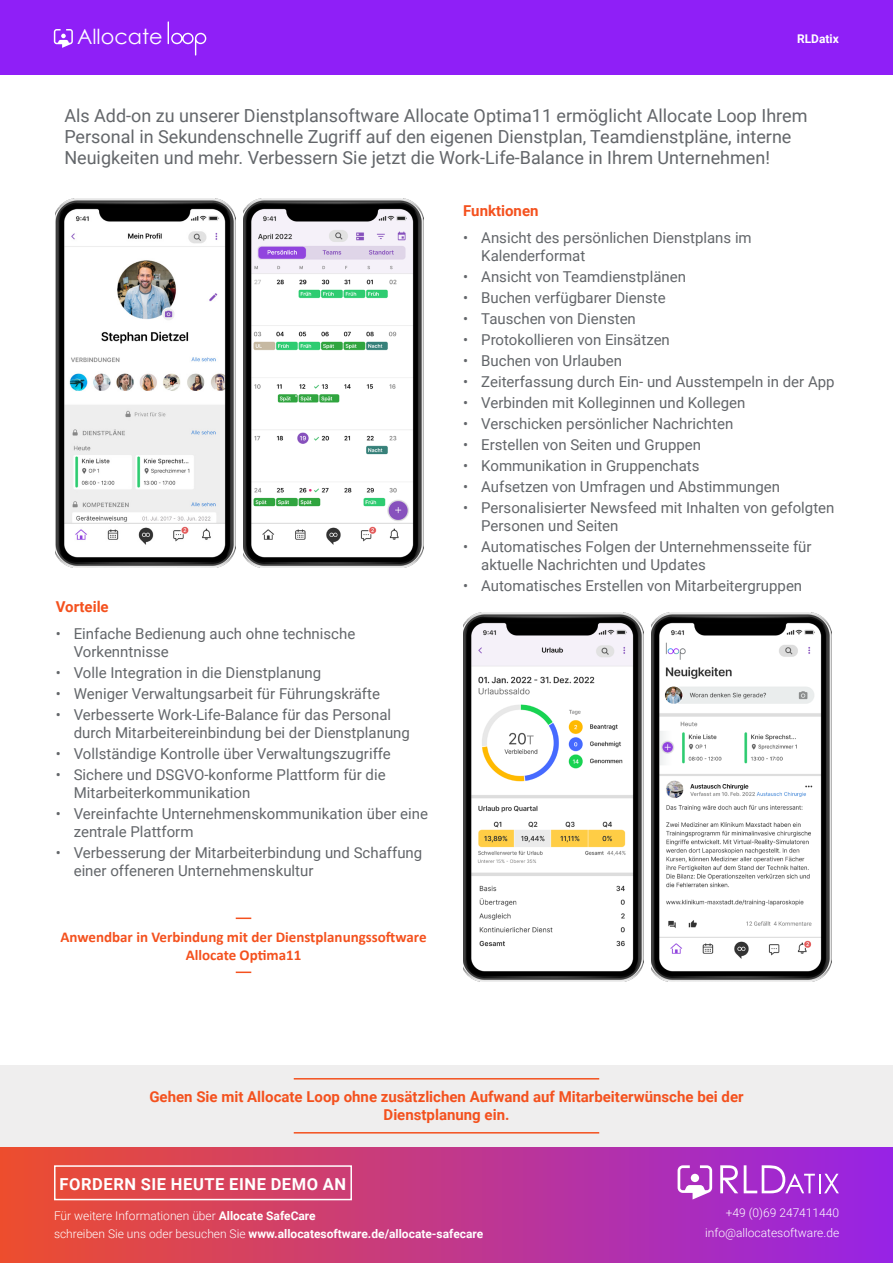
<style>
.page{position:relative;width:893px;height:1263px;background:#fff}
.page>*{position:absolute;margin:0;border:0;box-sizing:border-box;transform-origin:0 0}
.t1{font:20.85px "Century Gothic";color:#fff}
.Intro_text{font:18px/21px "Roboto";color:#63666a}
.t2{font:700 16.5px "Roboto";letter-spacing:.035em;color:#fff}
.t3{font:15px/18px "Roboto";color:#63666a}
.Integrates_with{font:700 15px/18px "Roboto";color:#f4511e;text-align:center}
.Integrates_with-2{font:700 15px/18px "Calibri";color:#f4511e;text-align:center}
.Heading_2{font:700 15px "Roboto";color:#f4511e}
.t4{font:300 12px/20.4px "Roboto";color:#fff;text-align:right}
.t5{font:700 12px "Roboto";color:#fff}
.s1{font-weight:700}
</style>
<div class="page">
<div style="left:0;top:1146px;width:893px;height:117px;background:linear-gradient(to right,#ed4e2e,#9723e6)"></div>
<div style="left:0;top:0;width:893px;height:75px;background:#8f1ff7"></div>
<div style="left:54px;top:1165px;width:298px;height:35px;border:2px solid #fff"></div>
<svg style="left:678px;top:1165px;width:34px;height:34px"></svg>
<div style="left:691px;top:1174px;width:8px;height:8px;background:#fff;border-radius:50%"></div>
<svg style="left:720px;top:1165px;width:18px;height:28px"></svg>
<svg style="left:744px;top:1165px;width:95px;height:28px"></svg>
<svg style="left:54px;top:29px;width:19px;height:19px"></svg>
<svg style="left:168px;top:21px;width:38px;height:35px"></svg>
<div style="left:0;top:1065px;width:893px;height:81px;background:#efeeee"></div>
<img style="left:56px;top:198px;width:179px;height:369px">
<img style="left:463px;top:612px;width:180px;height:369px">
<img style="left:243px;top:198px;width:180px;height:369px">
<img style="left:651px;top:612px;width:180px;height:369px">
<svg style="left:236px;top:917px;width:15px;height:2px"></svg>
<svg style="left:236px;top:971px;width:15px;height:2px"></svg>
<hr style="left:294px;top:1078px;width:305px;height:1px;background:#f4511e">
<hr style="left:294px;top:1132px;width:305px;height:1px;background:#f4511e">
<h1 class="t1" style="left:77px;top:22px;width:87px">Allocate</h1>
<p class="t5" style="left:797px;top:31px;width:43px">RLDatix</p>
<p class="Intro_text" style="left:64px;top:105px;width:744px">Als Add-on zu unserer Dienstplansoftware Allocate Optima11 ermöglicht Allocate Loop Ihrem<br>Personal in Sekundenschnelle Zugriff auf den eigenen Dienstplan, Teamdienstpläne, interne<br>Neuigkeiten und mehr. Verbessern Sie jetzt die Work-Life-Balance in Ihrem Unternehmen!</p>
<p class="Heading_2" style="left:56px;top:596px;width:55px">Vorteile</p>
<p class="t3" style="left:74px;top:624px;width:283px;text-indent:-18px">• Einfache Bedienung auch ohne technische<br>Vorkenntnisse</p>
<p class="t3" style="left:56px;top:663px;width:267px">• Volle Integration in die Dienstplanung</p>
<p class="t3" style="left:56px;top:684px;width:326px">• Weniger Verwaltungsarbeit für Führungskräfte</p>
<p class="t3" style="left:74px;top:705px;width:338px;text-indent:-18px">• Verbesserte Work-Life-Balance für das Personal durch Mitarbeitereinbindung bei der Dienstplanung</p>
<p class="t3" style="left:56px;top:744px;width:337px">• Vollständige Kontrolle über Verwaltungszugriffe</p>
<p class="t3" style="left:74px;top:765px;width:313px;text-indent:-18px">• Sichere und DSGVO-konforme Plattform für die<br>Mitarbeiterkommunikation</p>
<p class="t3" style="left:74px;top:804px;width:356px;text-indent:-18px">• Vereinfachte Unternehmenskommunikation über eine zentrale Plattform</p>
<p class="t3" style="left:74px;top:843px;width:350px;text-indent:-18px">• Verbesserung der Mitarbeiterbindung und Schaffung einer offeneren Unternehmenskultur</p>
<p class="Integrates_with-2" style="left:60px;top:927px;width:368px">Anwendbar in Verbindung mit der Dienstplanungssoftware<br>Allocate Optima11</p>
<p class="Heading_2" style="left:463px;top:200px;width:77px">Funktionen</p>
<p class="t3" style="left:481px;top:228px;width:272px;text-indent:-18px">• Ansicht des persönlichen Dienstplans im<br>Kalenderformat</p>
<p class="t3" style="left:463px;top:267px;width:224px">• Ansicht von Teamdienstplänen</p>
<p class="t3" style="left:463px;top:288px;width:204px">• Buchen verfügbarer Dienste</p>
<p class="t3" style="left:463px;top:309px;width:174px">• Tauschen von Diensten</p>
<p class="t3" style="left:463px;top:330px;width:208px">• Protokollieren von Einsätzen</p>
<p class="t3" style="left:463px;top:351px;width:160px">• Buchen von Urlauben</p>
<p class="t3" style="left:463px;top:372px;width:373px">• Zeiterfassung durch Ein- und Ausstempeln in der App</p>
<p class="t3" style="left:463px;top:393px;width:284px">• Verbinden mit Kolleginnen und Kollegen</p>
<p class="t3" style="left:463px;top:414px;width:272px">• Verschicken persönlicher Nachrichten</p>
<p class="t3" style="left:463px;top:435px;width:239px">• Erstellen von Seiten und Gruppen</p>
<p class="t3" style="left:463px;top:456px;width:238px">• Kommunikation in Gruppenchats</p>
<p class="t3" style="left:463px;top:477px;width:318px">• Aufsetzen von Umfragen und Abstimmungen</p>
<p class="t3" style="left:481px;top:498px;width:355px;text-indent:-18px">• Personalisierter Newsfeed mit Inhalten von gefolgten<br>Personen und Seiten</p>
<p class="t3" style="left:481px;top:537px;width:332px;text-indent:-18px">• Automatisches Folgen der Unternehmensseite für aktuelle Nachrichten und Updates</p>
<p class="t3" style="left:463px;top:576px;width:340px">• Automatisches Erstellen von Mitarbeitergruppen</p>
<p class="Integrates_with" style="left:149px;top:1087px;width:596px">Gehen Sie mit Allocate Loop ohne zusätzlichen Aufwand auf Mitarbeiterwünsche bei der<br>Dienstplanung ein.</p>
<p class="t2" style="left:59px;top:1173px;width:288px">FORDERN SIE HEUTE EINE DEMO AN</p>
<p class="t4" style="left:54px;top:1207px;width:431px;line-height:17.5px;text-align:left">Für weitere Informationen über <span class="s1">Allocate SafeCare<br></span>schreiben Sie uns oder besuchen Sie <span class="s1">www.allocatesoftware.de/allocate-safecare</span></p>
<p class="t4" style="left:705px;top:1202px;width:136px">+49 (0)69 247411440 info@allocatesoftware.de</p>
</div>
